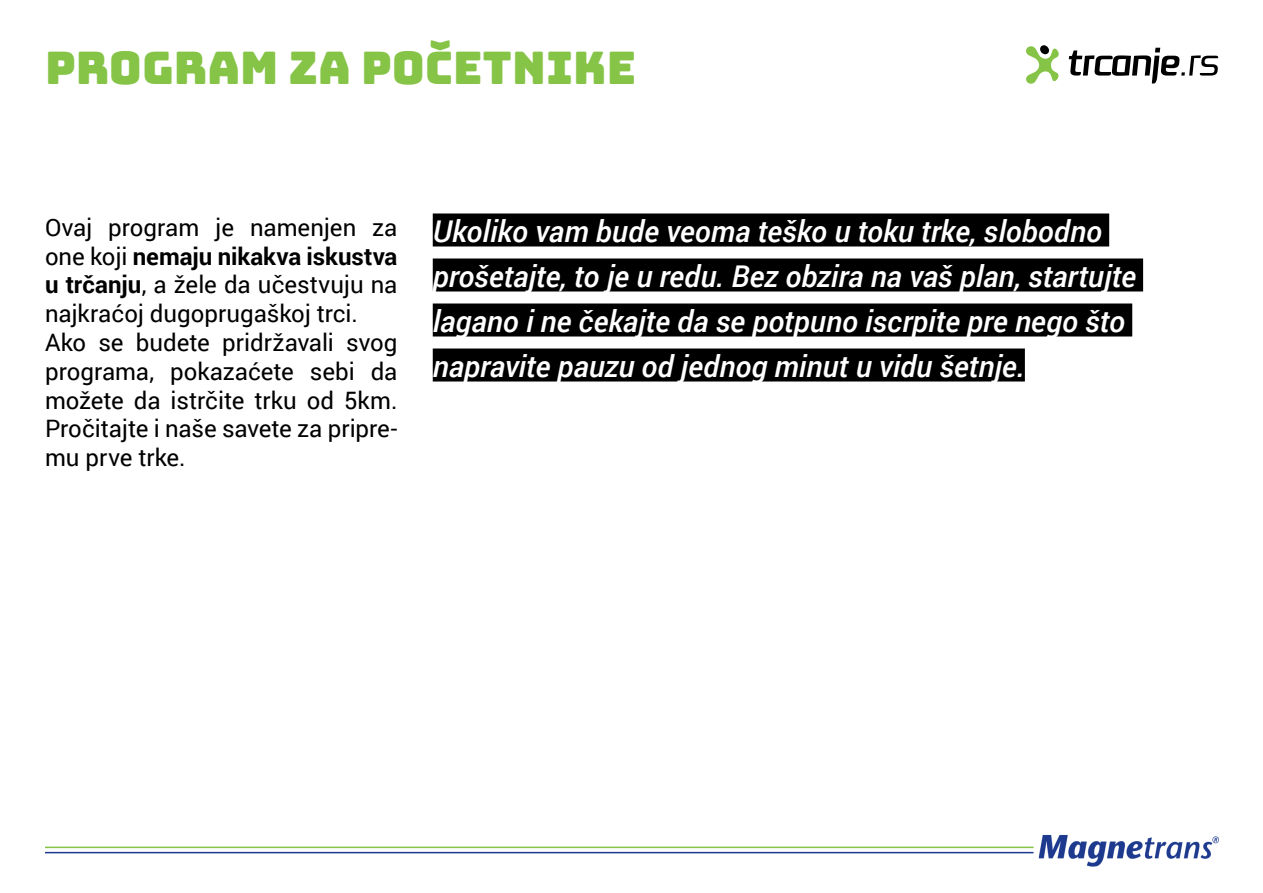
<style>
.page{position:relative;width:1263px;height:893px;background:#fff}
.page>*{position:absolute;margin:0;border:0;box-sizing:border-box;transform-origin:0 0}
.t1{font:45px "Bungee";color:#85c446}
.t2{font:italic 500 30px/45px "Roboto";letter-spacing:-.005em;color:#fff}
.t3{font:24px/28.8px "Roboto";letter-spacing:-.005em;color:#000}
.s1{font-weight:700}
</style>
<div class="page">
<div style="left:433px;top:213px;width:676px;height:33px;background:#000"></div>
<div style="left:433px;top:258px;width:710px;height:33px;background:#000"></div>
<div style="left:433px;top:303px;width:699px;height:33px;background:#000"></div>
<div style="left:433px;top:348px;width:592px;height:33px;background:#000"></div>
<hr style="left:45px;top:852px;width:988px;height:1px;background:#1d3a8f">
<hr style="left:45px;top:847px;width:988px;height:1px;background:#85c446">
<svg style="left:1069px;top:48px;width:149px;height:36px"></svg>
<svg style="left:1026px;top:46px;width:33px;height:38px"></svg>
<img style="left:1027px;top:835px;width:192px;height:32px">
<h1 class="t1" style="left:45px;top:42px;width:593px">PROGRAM ZA POČETNIKE</h1>
<p class="t3" style="left:45px;top:212px;width:354px">Ovaj program je namenjen za one koji <span class="s1">nemaju nikakva iskustva u trčanju</span>, a žele da učestvuju na najkraćoj dugoprugaškoj trci.<br>Ako se budete pridržavali svog programa, pokazaćete sebi da možete da istrčite trku od 5km.<br>Pročitajte i naše savete za pripre&shy;mu prve trke.</p>
<p class="t2" style="left:433px;top:208px;width:705px">Ukoliko vam bude veoma teško u toku trke, slobodno prošetajte, to je u redu. Bez obzira na vaš plan, startujte lagano i ne čekajte da se potpuno iscrpite pre nego što napravite pauzu od jednog minut u vidu šetnje.</p>
</div>
